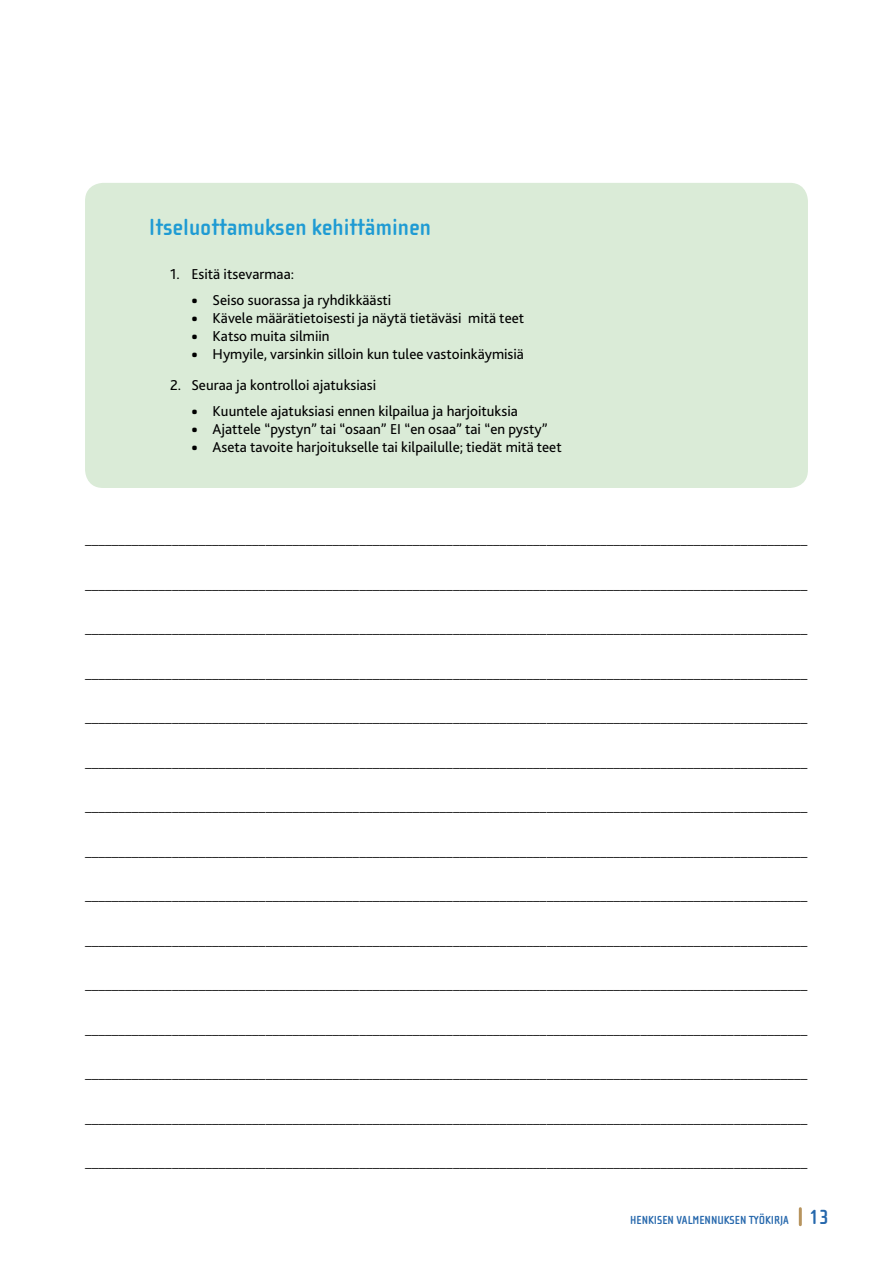
<style>
.page{position:relative;width:893px;height:1263px;background:#fff}
.page>*{position:absolute;margin:0;border:0;box-sizing:border-box;transform-origin:0 0}
.t1{font:700 24px "Cholla Sans OT";color:#1f9bd3}
.t2{font:15px "Bliss 2";color:#000}
.t3{font:700 12px "Cholla Sans OT";color:#2567ac}
.s1{font-family:"Cholla Wide OT"}
.s2{font-size:21px}
</style>
<div class="page">
<hr style="left:799px;top:1209px;width:3px;height:16px;background:#b7945e">
<div style="left:85px;top:183px;width:723px;height:305px;background:#daebd7;border-radius:18px"></div>
<h1 class="t1" style="left:149px;top:214px;width:284px">Itseluottamuksen kehittäminen</h1>
<p class="t2" style="left:170px;top:264px;width:125px">1. Esitä itsevarmaa:</p>
<p class="t2" style="left:191px;top:291px;width:202px"><span class="s1">•</span> Seiso suorassa ja ryhdikkäästi</p>
<p class="t2" style="left:191px;top:309px;width:334px"><span class="s1">•</span> Kävele määrätietoisesti ja näytä tietäväsi mitä teet</p>
<p class="t2" style="left:191px;top:327px;width:140px"><span class="s1">•</span> Katso muita silmiin</p>
<p class="t2" style="left:191px;top:345px;width:334px"><span class="s1">•</span> Hymyile, varsinkin silloin kun tulee vastoinkäymisiä</p>
<p class="t2" style="left:170px;top:376px;width:208px">2. Seuraa ja kontrolloi ajatuksiasi</p>
<p class="t2" style="left:191px;top:402px;width:328px"><span class="s1">•</span> Kuuntele ajatuksiasi ennen kilpailua ja harjoituksia</p>
<p class="t2" style="left:191px;top:420px;width:358px"><span class="s1">•</span> Ajattele “pystyn” tai “osaan” EI “en osaa” tai “en pysty”</p>
<p class="t2" style="left:191px;top:438px;width:372px"><span class="s1">•</span> Aseta tavoite harjoitukselle tai kilpailulle; tiedät mitä teet</p>
<p class="t2" style="left:85px;top:530px;width:724px">____________________________________________________________________________________________________________</p>
<p class="t2" style="left:85px;top:574px;width:724px">____________________________________________________________________________________________________________</p>
<p class="t2" style="left:85px;top:619px;width:724px">____________________________________________________________________________________________________________</p>
<p class="t2" style="left:85px;top:663px;width:724px">____________________________________________________________________________________________________________</p>
<p class="t2" style="left:85px;top:708px;width:724px">____________________________________________________________________________________________________________</p>
<p class="t2" style="left:85px;top:752px;width:724px">____________________________________________________________________________________________________________</p>
<p class="t2" style="left:85px;top:797px;width:724px">____________________________________________________________________________________________________________</p>
<p class="t2" style="left:85px;top:841px;width:724px">____________________________________________________________________________________________________________</p>
<p class="t2" style="left:85px;top:886px;width:724px">____________________________________________________________________________________________________________</p>
<p class="t2" style="left:85px;top:930px;width:724px">____________________________________________________________________________________________________________</p>
<p class="t2" style="left:85px;top:975px;width:724px">____________________________________________________________________________________________________________</p>
<p class="t2" style="left:85px;top:1019px;width:724px">____________________________________________________________________________________________________________</p>
<p class="t2" style="left:85px;top:1064px;width:724px">____________________________________________________________________________________________________________</p>
<p class="t2" style="left:85px;top:1108px;width:724px">____________________________________________________________________________________________________________</p>
<p class="t2" style="left:85px;top:1153px;width:724px">____________________________________________________________________________________________________________</p>
<p class="t3" style="left:630px;top:1213px;width:200px">HENKISEN VALMENNUKSEN TYÖKIRJA <span class="s2">13</span></p>
</div>
